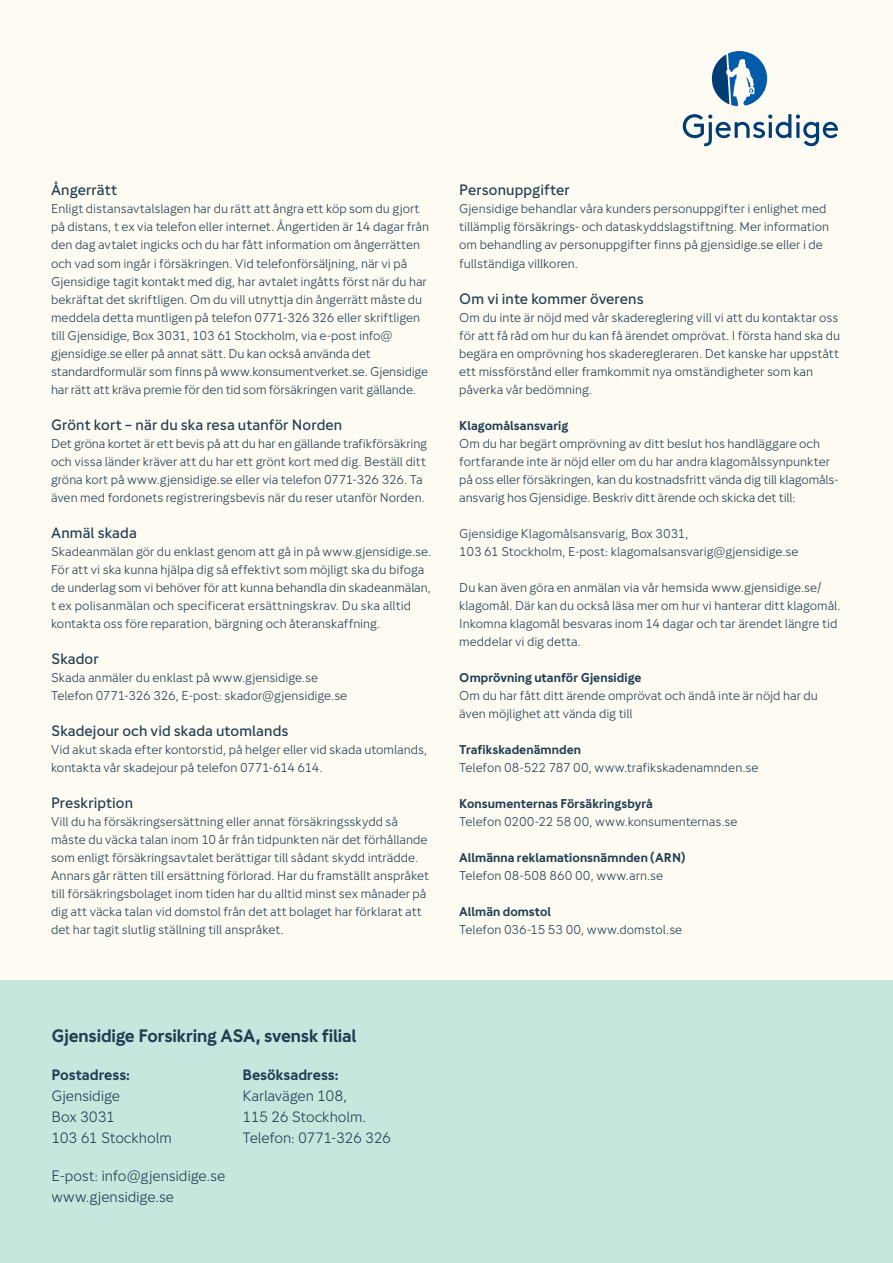
<style>
.page{position:relative;width:893px;height:1263px;background:#fefbf2}
.page>*{position:absolute;margin:0;border:0;box-sizing:border-box;transform-origin:0 0}
.t1{font:700 18px "Gjensidige";letter-spacing:-.01em;color:#203e53}
.t2{font:500 15px "Gjensidige";letter-spacing:.005em;color:#203e53}
.t3{font:15px/21px "Gjensidige";letter-spacing:-.015em;color:#203e53}
.t4{font:700 15px "Gjensidige";color:#203e53}
.t5{font:12.75px/18px "Gjensidige";letter-spacing:-.005em;color:#203e53}
.t6{font:700 12.75px "Gjensidige";letter-spacing:.005em;color:#203e53}
</style>
<div class="page">
<svg style="left:683px;top:114px;width:155px;height:32px"></svg>
<svg style="left:712px;top:51px;width:55px;height:55px"></svg>
<div style="left:0;top:980px;width:893px;height:283px;background:#c7e6de"></div>
<p class="t2" style="left:51px;top:182px;width:68px">Ångerrätt</p>
<p class="t5" style="left:51px;top:200px;width:380px">Enligt distansavtalslagen har du rätt att ångra ett köp som du gjort på distans, t ex via telefon eller internet. Ångertiden är 14 dagar från den dag avtalet ingicks och du har fått information om ångerrätten och vad som ingår i försäkringen. Vid telefonförsäljning, när vi på Gjensidige tagit kontakt med dig, har avtalet ingåtts först när du har bekräftat det skriftligen. Om du vill utnyttja din ångerrätt måste du meddela detta muntligen på telefon 0771-326 326 eller skriftligen till Gjensidige, Box 3031, 103 61 Stockholm, via e-post info@ gjensidige.se eller på annat sätt. Du kan också använda det standardformulär som finns på www.konsumentverket.se. Gjensidige har rätt att kräva premie för den tid som försäkringen varit gällande.</p>
<p class="t2" style="left:51px;top:416px;width:293px">Grönt kort – när du ska resa utanför Norden</p>
<p class="t5" style="left:51px;top:434px;width:378px">Det gröna kortet är ett bevis på att du har en gällande trafikförsäkring och vissa länder kräver att du har ett grönt kort med dig. Beställ ditt gröna kort på www.gjensidige.se eller via telefon 0771-326 326. Ta även med fordonets registreringsbevis när du reser utanför Norden.</p>
<p class="t2" style="left:51px;top:524px;width:87px">Anmäl skada</p>
<p class="t5" style="left:51px;top:542px;width:382px">Skadeanmälan gör du enklast genom att gå in på www.gjensidige.se.<br>För att vi ska kunna hjälpa dig så effektivt som möjligt ska du bifoga de underlag som vi behöver för att kunna behandla din skadeanmälan, t ex polisanmälan och specificerat ersättningskrav. Du ska alltid kontakta oss före reparation, bärgning och återanskaffning.</p>
<p class="t2" style="left:51px;top:650px;width:49px">Skador</p>
<p class="t5" style="left:51px;top:668px;width:298px">Skada anmäler du enklast på www.gjensidige.se<br>Telefon 0771-326 326, E-post: skador@gjensidige.se</p>
<p class="t2" style="left:51px;top:722px;width:239px">Skadejour och vid skada utomlands</p>
<p class="t5" style="left:51px;top:740px;width:378px">Vid akut skada efter kontorstid, på helger eller vid skada utomlands, kontakta vår skadejour på telefon 0771-614 614.</p>
<p class="t2" style="left:51px;top:794px;width:84px">Preskription</p>
<p class="t5" style="left:51px;top:812px;width:379px">Vill du ha försäkringsersättning eller annat försäkringsskydd så måste du väcka talan inom 10 år från tidpunkten när det förhållande som enligt försäkringsavtalet berättigar till sådant skydd inträdde.<br>Annars går rätten till ersättning förlorad. Har du framställt anspråket till försäkringsbolaget inom tiden har du alltid minst sex månader på dig att väcka talan vid domstol från det att bolaget har förklarat att det har tagit slutlig ställning till anspråket.</p>
<p class="t2" style="left:459px;top:182px;width:112px">Personuppgifter</p>
<p class="t5" style="left:459px;top:200px;width:371px">Gjensidige behandlar våra kunders personuppgifter i enlighet med tillämplig försäkrings- och dataskyddslagstiftning. Mer information om behandling av personuppgifter finns på gjensidige.se eller i de fullständiga villkoren.</p>
<p class="t2" style="left:459px;top:290px;width:186px">Om vi inte kommer överens</p>
<p class="t5" style="left:459px;top:308px;width:382px">Om du inte är nöjd med vår skadereglering vill vi att du kontaktar oss för att få råd om hur du kan få ärendet omprövat. I första hand ska du begära en omprövning hos skaderegleraren. Det kanske har uppstått ett missförstånd eller framkommit nya omständigheter som kan påverka vår bedömning.</p>
<p class="t6" style="left:459px;top:418px;width:111px">Klagomålsansvarig</p>
<p class="t5" style="left:459px;top:434px;width:381px">Om du har begärt omprövning av ditt beslut hos handläggare och fortfarande inte är nöjd eller om du har andra klagomålssynpunkter på oss eller försäkringen, kan du kostnadsfritt vända dig till klagomåls&shy;ansvarig hos Gjensidige. Beskriv ditt ärende och skicka det till:</p>
<p class="t5" style="left:459px;top:524px;width:341px">Gjensidige Klagomålsansvarig, Box 3031,<br>103 61 Stockholm, E-post: klagomalsansvarig@gjensidige.se</p>
<p class="t5" style="left:459px;top:578px;width:383px">Du kan även göra en anmälan via vår hemsida www.gjensidige.se/ klagomål. Där kan du också läsa mer om hur vi hanterar ditt klagomål.<br>Inkomna klagomål besvaras inom 14 dagar och tar ärendet längre tid meddelar vi dig detta.</p>
<p class="t6" style="left:459px;top:670px;width:184px">Omprövning utanför Gjensidige</p>
<p class="t5" style="left:459px;top:686px;width:360px">Om du har fått ditt ärende omprövat och ändå inte är nöjd har du även möjlighet att vända dig till</p>
<p class="t6" style="left:459px;top:742px;width:123px">Trafikskadenämnden</p>
<p class="t5" style="left:459px;top:758px;width:301px">Telefon 08-522 787 00, www.trafikskadenamnden.se</p>
<p class="t6" style="left:459px;top:796px;width:195px">Konsumenternas Försäkringsbyrå</p>
<p class="t5" style="left:459px;top:812px;width:280px">Telefon 0200-22 58 00, www.konsumenternas.se</p>
<p class="t6" style="left:459px;top:850px;width:228px">Allmänna reklamationsnämnden (ARN)</p>
<p class="t5" style="left:459px;top:866px;width:205px">Telefon 08-508 860 00, www.arn.se</p>
<p class="t6" style="left:459px;top:904px;width:94px">Allmän domstol</p>
<p class="t5" style="left:459px;top:920px;width:225px">Telefon 036-15 53 00, www.domstol.se</p>
<h1 class="t1" style="left:51px;top:1025px;width:307px">Gjensidige Forsikring ASA, svensk filial</h1>
<p class="t4" style="left:51px;top:1066px;width:80px">Postadress:</p>
<p class="t3" style="left:51px;top:1085px;width:122px">Gjensidige<br>Box 3031<br>103 61 Stockholm</p>
<p class="t3" style="left:51px;top:1165px;width:175px">E-post: info@gjensidige.se www.gjensidige.se</p>
<p class="t4" style="left:242px;top:1065px;width:98px">Besöksadress:</p>
<p class="t3" style="left:242px;top:1085px;width:150px">Karlavägen 108,<br>115 26 Stockholm.<br>Telefon: 0771-326 326</p>
</div>
